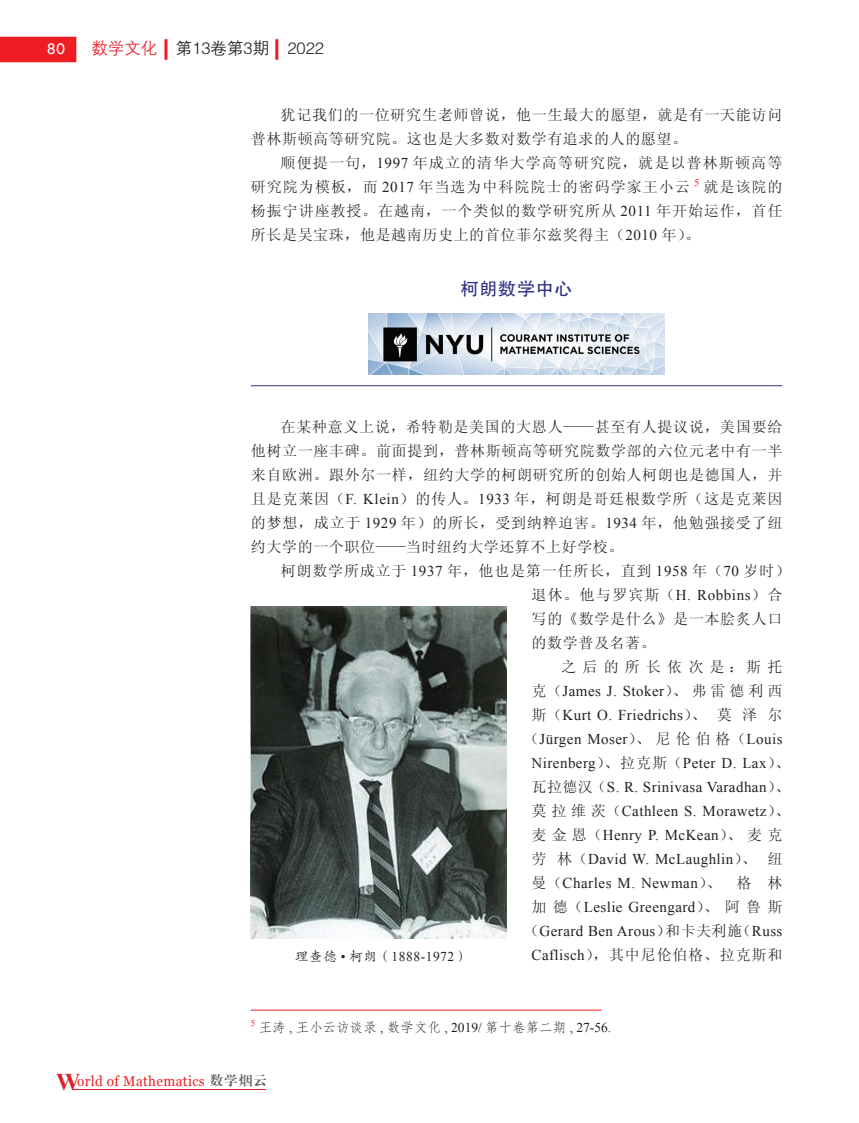
<style>
.page{position:relative;width:859px;height:1123px;background:#fff}
.page>*{position:absolute;margin:0;border:0;box-sizing:border-box;transform-origin:0 0}
.t1{font:18px "FZHTK GBK1 0";letter-spacing:.04em;color:#303087}
.t2{font:16.5px "FZZDXK GBK1 0";color:#231f20}
.t3{font:16.5px "Tw Cen";color:#fff}
.t4{font:15px/24px "Sim Sun";letter-spacing:.045em;color:#231f20}
.t5{font:15px/24px "Times New Roman";letter-spacing:.03em;color:#231f20;text-align:center}
.t6{font:15px "Sim Sun";letter-spacing:.41em;color:#231f20}
.t7{font:14.1px "Georgia";letter-spacing:.03em;color:#ee1d23;scale:.95 1}
.t8{font:13.5px "FZFSK GBK1 0";color:#231f20}
.t9{font:13.5px "Times New Roman";letter-spacing:.04em;color:#231f20}
.t10{font:9px "Times New Roman";color:#ee1d23}
.s1{color:#ee1d23}
.s2{font-family:"Times New Roman"}
.s3{font-family:"Sim Sun"}
.s4{font-family:"FZKTK GBK1 0"}
.s5{font-family:"Times New Roman";font-weight:700;font-size:24px;color:#d5252e}
.s6{font-family:"FZXBSK GBK1 0";font-size:13.05px;color:#57585a}
</style>
<div class="page">
<hr style="left:73px;top:1089px;width:193px;height:1px;background:#d5252e">
<div style="left:0;top:37px;width:76px;height:25px;background:#ee1d23"></div>
<hr style="left:164px;top:39px;width:3px;height:21px;background:#ee1d23">
<hr style="left:275px;top:39px;width:3px;height:21px;background:#ee1d23">
<img style="left:251px;top:606px;width:255px;height:332px">
<hr style="left:251px;top:385px;width:531px;height:1px;background:#2e3092">
<img style="left:369px;top:313px;width:296px;height:62px">
<hr style="left:251px;top:1009px;width:351px;height:1px;background:#ee1d23">
<p class="t3" style="left:47px;top:39px;width:20px">80</p>
<p class="t2" style="left:91px;top:40px;width:234px"><span class="s1">数学文化</span> 第13卷第3期 2022</p>
<p class="t4" style="left:251px;top:103px;width:533px;text-indent:30px">犹记我们的一位研究生老师曾说，他一生最大的愿望，就是有一天能访问普林斯顿高等研究院。这也是大多数对数学有追求的人的愿望。</p>
<p class="t4" style="left:251px;top:151px;width:533px;text-align:justify;text-indent:30px">顺便提一句，<span class="s2">1997</span> 年成立的清华大学高等研究院，就是以普林斯顿高等研究院为模板，而 <span class="s2">2017</span> 年当选为中科院院士的密码学家王小云 <sup>5</sup> 就是该院的杨振宁讲座教授。在越南，一个类似的数学研究所从 <span class="s2">2011</span> 年开始运作，首任所长是吴宝珠，他是越南历史上的首位菲尔兹奖得主（<span class="s2">2010</span> 年）。</p>
<p class="t1" style="left:461px;top:279px;width:113px">柯朗数学中心</p>
<p class="t4" style="left:251px;top:415px;width:533px;text-align:justify;text-indent:30px">在某种意义上说，希特勒是美国的大恩人——甚至有人提议说，美国要给他树立一座丰碑。前面提到，普林斯顿高等研究院数学部的六位元老中有一半来自欧洲。跟外尔一样，纽约大学的柯朗研究所的创始人柯朗也是德国人，并且是克莱因（<span class="s2">F. Klein</span>）的传人。<span class="s2">1933</span> 年，柯朗是哥廷根数学所（这是克莱因的梦想，成立于 <span class="s2">1929</span> 年）的所长，受到纳粹迫害。<span class="s2">1934</span> 年，他勉强接受了纽约大学的一个职位——当时纽约大学还算不上好学校。</p>
<p class="t4" style="left:532px;top:559px;width:260px;text-indent:-251px">柯朗数学所成立于 <span class="s2">1937</span> 年，他也是第一任所长，直到 <span class="s2">1958</span> 年（<span class="s2">70</span> 岁时）退休。他与罗宾斯（<span class="s2">H. Robbins</span>）合写的《数学是什么》是一本脍炙人口的数学普及名著。</p>
<p class="t6" style="left:561px;top:659px;width:223px">之后的所长依次是：斯托</p>
<p class="t5" style="left:524px;top:679px;width:267px"><span class="s3">克（</span>James J. Stoker<span class="s3">）、弗雷德利西斯（</span>Kurt O. Friedrichs<span class="s3">）、 莫 泽 尔（</span>Jürgen Moser<span class="s3">）、尼伦伯格（</span>Louis<br>Nirenberg<span class="s3">）、拉克斯（</span>Peter D. Lax<span class="s3">）、瓦拉德汉（</span>S. R. Srinivasa Varadhan<span class="s3">）、莫拉维茨（</span>Cathleen S. Morawetz<span class="s3">）、麦金恩（</span>Henry P. McKean<span class="s3">）、麦克劳 林（</span>David W. McLaughlin<span class="s3">）、 纽曼（</span>Charles M. Newman<span class="s3">）、 格 林加德（</span>Leslie Greengard<span class="s3">）、阿鲁斯（</span>Gerard Ben Arous<span class="s3">）和卡夫利施（</span>Russ</p>
<p class="t4" style="left:532px;top:943px;width:252px"><span class="s2">Caflisch</span>），其中尼伦伯格、拉克斯和</p>
<p class="t9" style="left:295px;top:947px;width:175px"><span class="s4">理查德</span> • <span class="s4">柯朗（</span>1888-1972<span class="s4">）</span></p>
<p class="t10" style="left:251px;top:1017px;width:6px">5</p>
<p class="t8" style="left:259px;top:1020px;width:354px">王涛 <span class="s2">,</span> 王小云访谈录 <span class="s2">,</span> 数学文化 <span class="s2">, 2019/</span> 第十卷第二期 <span class="s2">, 27-56.</span></p>
<p class="t7" style="left:56px;top:1071px;width:223px"><span class="s5">W</span>orld of Mathematics <span class="s6">数学烟云</span></p>
</div>
